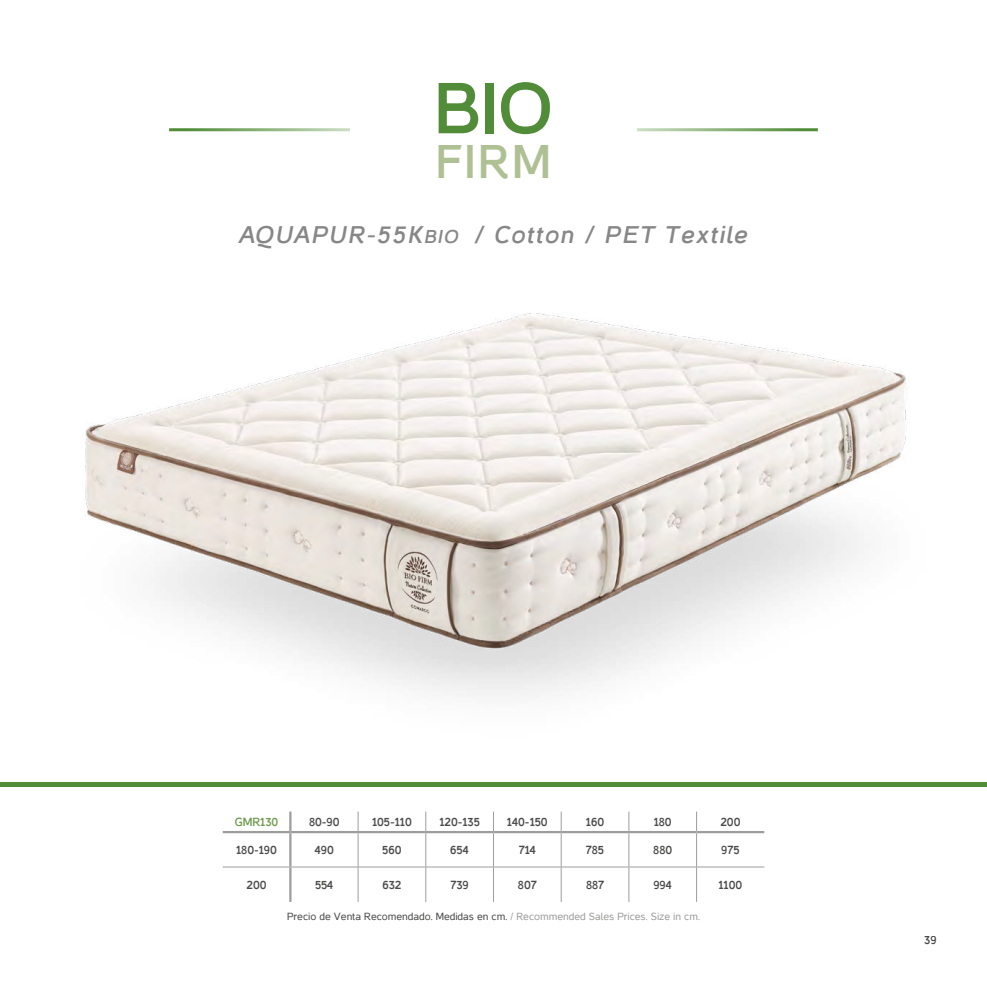
<style>
.page{position:relative;width:987px;height:987px;background:#fff}
.page>*{position:absolute;margin:0;border:0;box-sizing:border-box;transform-origin:0 0}
.t1{font:700 72.3px "Casper";color:#518c38}
.t2{font:700 48px "Casper";color:#afc194}
.t3{font:italic 700 24.45px "Casper";letter-spacing:.05em;color:#878787}
.t4{font:700 12px "Casper";color:#4a4a49}
.t5{font:700 12px "Casper";color:#709a4e}
.t6{font:10.5px "Casper";color:#4a4a49}
.s1{font-size:18.9px}
.s2{color:#9d9d9c}
</style>
<div class="page">
<hr style="left:637px;top:128px;width:180px;height:3px;background:#518c38">
<hr style="left:169px;top:128px;width:181px;height:3px;background:#518c38">
<svg style="left:187px;top:128px;width:612px;height:4px"></svg>
<hr style="left:289px;top:811px;width:2px;height:20px;background:#9d9d9c">
<hr style="left:223px;top:831px;width:67px;height:2px;background:#9d9d9c">
<hr style="left:290px;top:831px;width:68px;height:2px;background:#9d9d9c">
<hr style="left:289px;top:833px;width:2px;height:33px;background:#9d9d9c">
<hr style="left:358px;top:831px;width:68px;height:2px;background:#9d9d9c">
<hr style="left:426px;top:831px;width:67px;height:2px;background:#9d9d9c">
<hr style="left:493px;top:831px;width:68px;height:2px;background:#9d9d9c">
<hr style="left:561px;top:831px;width:68px;height:2px;background:#9d9d9c">
<hr style="left:629px;top:831px;width:67px;height:2px;background:#9d9d9c">
<hr style="left:696px;top:831px;width:68px;height:2px;background:#9d9d9c">
<hr style="left:289px;top:867px;width:2px;height:34px;background:#9d9d9c">
<svg style="left:358px;top:811px;width:1px;height:20px"></svg>
<svg style="left:425px;top:811px;width:1px;height:20px"></svg>
<svg style="left:493px;top:811px;width:1px;height:20px"></svg>
<svg style="left:561px;top:811px;width:1px;height:20px"></svg>
<svg style="left:628px;top:811px;width:1px;height:20px"></svg>
<svg style="left:696px;top:811px;width:1px;height:20px"></svg>
<hr style="left:358px;top:833px;width:1px;height:33px;background:#9d9d9c">
<hr style="left:425px;top:833px;width:1px;height:33px;background:#9d9d9c">
<hr style="left:493px;top:833px;width:1px;height:33px;background:#9d9d9c">
<hr style="left:561px;top:833px;width:1px;height:33px;background:#9d9d9c">
<hr style="left:628px;top:833px;width:1px;height:33px;background:#9d9d9c">
<hr style="left:696px;top:833px;width:1px;height:33px;background:#9d9d9c">
<hr style="left:223px;top:866px;width:67px;height:1px;background:#9d9d9c">
<hr style="left:290px;top:866px;width:68px;height:1px;background:#9d9d9c">
<hr style="left:358px;top:866px;width:68px;height:1px;background:#9d9d9c">
<hr style="left:358px;top:867px;width:1px;height:34px;background:#9d9d9c">
<hr style="left:426px;top:866px;width:67px;height:1px;background:#9d9d9c">
<hr style="left:425px;top:867px;width:1px;height:34px;background:#9d9d9c">
<hr style="left:493px;top:866px;width:68px;height:1px;background:#9d9d9c">
<hr style="left:493px;top:867px;width:1px;height:34px;background:#9d9d9c">
<hr style="left:561px;top:866px;width:68px;height:1px;background:#9d9d9c">
<hr style="left:561px;top:867px;width:1px;height:34px;background:#9d9d9c">
<hr style="left:629px;top:866px;width:67px;height:1px;background:#9d9d9c">
<hr style="left:628px;top:867px;width:1px;height:34px;background:#9d9d9c">
<hr style="left:696px;top:866px;width:68px;height:1px;background:#9d9d9c">
<hr style="left:696px;top:867px;width:1px;height:34px;background:#9d9d9c">
<img style="left:11px;top:313px;width:975px;height:474px">
<h1 class="t1" style="left:434px;top:70px;width:120px">BIO</h1>
<h2 class="t2" style="left:436px;top:136px;width:117px">FIRM</h2>
<h3 class="t3" style="left:239px;top:222px;width:511px">AQUAPUR-55K<span class="s1">BIO</span> / Cotton / PET Textile</h3>
<p class="t5" style="left:235px;top:815px;width:45px">GMR130</p>
<p class="t4" style="left:309px;top:815px;width:32px">80-90</p>
<p class="t4" style="left:372px;top:815px;width:41px">105-110</p>
<p class="t4" style="left:439px;top:815px;width:42px">120-135</p>
<p class="t4" style="left:507px;top:815px;width:42px">140-150</p>
<p class="t4" style="left:586px;top:815px;width:20px">160</p>
<p class="t4" style="left:653px;top:815px;width:19px">180</p>
<p class="t4" style="left:720px;top:815px;width:22px">200</p>
<p class="t4" style="left:236px;top:843px;width:42px">180-190</p>
<p class="t4" style="left:315px;top:843px;width:21px">490</p>
<p class="t4" style="left:382px;top:843px;width:21px">560</p>
<p class="t4" style="left:450px;top:843px;width:20px">654</p>
<p class="t4" style="left:518px;top:843px;width:19px">714</p>
<p class="t4" style="left:586px;top:843px;width:20px">785</p>
<p class="t4" style="left:653px;top:843px;width:20px">880</p>
<p class="t4" style="left:721px;top:843px;width:20px">975</p>
<p class="t4" style="left:246px;top:878px;width:22px">200</p>
<p class="t4" style="left:315px;top:878px;width:20px">554</p>
<p class="t4" style="left:382px;top:878px;width:21px">632</p>
<p class="t4" style="left:450px;top:878px;width:20px">739</p>
<p class="t4" style="left:518px;top:878px;width:20px">807</p>
<p class="t4" style="left:586px;top:878px;width:20px">887</p>
<p class="t4" style="left:653px;top:878px;width:20px">994</p>
<p class="t4" style="left:718px;top:878px;width:25px">1100</p>
<p class="t6" style="left:287px;top:910px;width:414px">Precio de Venta Recomendado. Medidas en cm. <span class="s2">/ Recommended Sales Prices. Size in cm.</span></p>
<p class="t4" style="left:924px;top:933px;width:14px">39</p>
</div>
